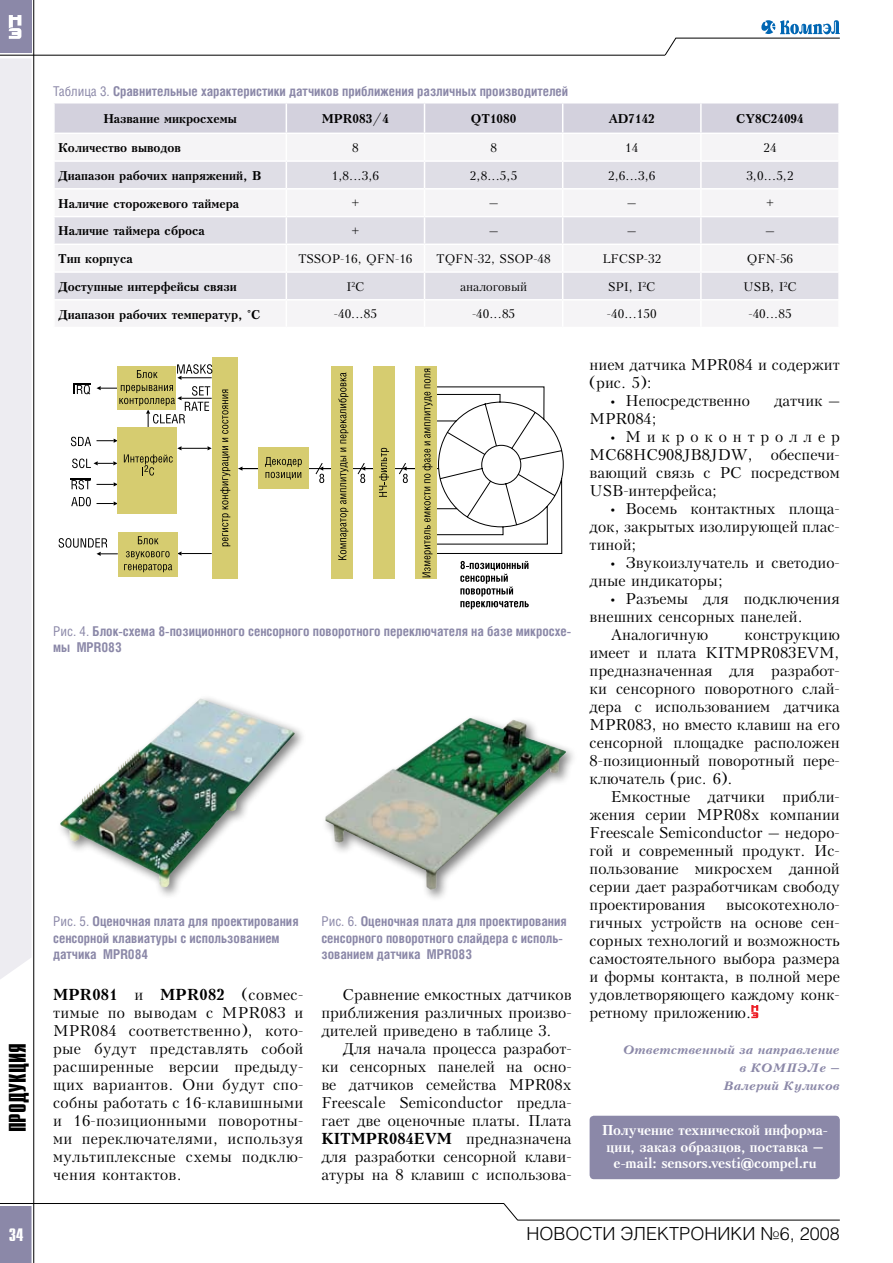
<style>
.page{position:relative;width:893px;height:1263px;background:#fff}
.page>*{position:absolute;margin:0;border:0;box-sizing:border-box;transform-origin:0 0}
.t1{font:700 24px "Compact C";color:#000}
.t2{font:300 18px "Helios";color:#000}
.t3{font:700 18px "Compact C";color:#fff}
.t4{font:15px/18px "Kudryashev";color:#000;text-align:justify}
.t5{font:700 13.5px/16.2px "Helios Cond";color:#8b88a8}
.t6{font:700 13.5px/16.2px "Kudryashev";letter-spacing:-.01em;color:#fff;text-align:center}
.t7{font:700 12px "Kudryashev";color:#000}
.t8{font:12px "Kudryashev";color:#000}
.t9{font:italic 700 12px/18px "Kudryashev";color:#8b88a8;text-align:right}
.s1{font-weight:400}
.s2{font-weight:700}
.s3{font-family:"Myriad Pro"}
</style>
<div class="page">
<div style="left:0;top:1206px;width:32px;height:57px;background:#8b88a8"></div>
<div style="left:0;top:58px;width:32px;height:921px;background:#edecf1"></div>
<hr style="left:0;top:55px;width:665px;height:1px;background:#000">
<div style="left:0;top:0;width:32px;height:53px;background:#8b88a8"></div>
<svg style="left:9px;top:15px;width:12px;height:24px"></svg>
<hr style="left:33px;top:0;width:1px;height:1263px;background:#000">
<hr style="left:675px;top:38px;width:165px;height:1px;background:#000">
<svg style="left:664px;top:37px;width:13px;height:19px"></svg>
<hr style="left:0;top:1203px;width:504px;height:1px;background:#000">
<hr style="left:517px;top:1220px;width:323px;height:1px;background:#000">
<svg style="left:503px;top:1203px;width:16px;height:18px"></svg>
<svg style="left:761px;top:20px;width:79px;height:14px"></svg>
<svg style="left:751px;top:1005px;width:7px;height:13px"></svg>
<svg style="left:54px;top:103px;width:785px;height:223px"></svg>
<hr style="left:701px;top:299px;width:139px;height:2px;background:#fff">
<hr style="left:700px;top:301px;width:2px;height:26px;background:#fff">
<hr style="left:838px;top:301px;width:2px;height:26px;background:#fff">
<hr style="left:239px;top:468px;width:202px;height:1px;background:#000">
<svg style="left:238px;top:466px;width:20px;height:5px"></svg>
<hr style="left:181px;top:553px;width:31px;height:1px;background:#000">
<svg style="left:97px;top:439px;width:20px;height:4px"></svg>
<svg style="left:97px;top:501px;width:20px;height:5px"></svg>
<svg style="left:97px;top:482px;width:20px;height:4px"></svg>
<div style="left:415px;top:367px;width:22px;height:212px;background:#d6cc70"></div>
<div style="left:373px;top:367px;width:22px;height:212px;background:#d6cc70"></div>
<div style="left:331px;top:367px;width:22px;height:212px;background:#d6cc70"></div>
<div style="left:212px;top:358px;width:26px;height:221px;background:#d6cc70"></div>
<svg style="left:422px;top:369px;width:141px;height:240px"></svg>
<svg style="left:220px;top:390px;width:10px;height:156px"></svg>
<div style="left:258px;top:448px;width:50px;height:41px;background:#d6cc70"></div>
<div style="left:118px;top:532px;width:59px;height:44px;background:#d6cc70"></div>
<div style="left:117px;top:427px;width:60px;height:87px;background:#d6cc70"></div>
<svg style="left:265px;top:457px;width:37px;height:23px"></svg>
<svg style="left:124px;top:446px;width:88px;height:30px"></svg>
<svg style="left:138px;top:536px;width:20px;height:8px"></svg>
<svg style="left:124px;top:551px;width:57px;height:21px"></svg>
<svg style="left:59px;top:538px;width:59px;height:18px"></svg>
<svg style="left:71px;top:478px;width:20px;height:11px"></svg>
<svg style="left:73px;top:383px;width:18px;height:11px"></svg>
<svg style="left:71px;top:437px;width:20px;height:9px"></svg>
<svg style="left:71px;top:497px;width:20px;height:9px"></svg>
<svg style="left:72px;top:459px;width:45px;height:9px"></svg>
<svg style="left:97px;top:364px;width:115px;height:63px"></svg>
<svg style="left:315px;top:372px;width:100px;height:188px"></svg>
<img style="left:60px;top:698px;width:235px;height:189px">
<img style="left:325px;top:718px;width:241px;height:172px">
<div style="left:590px;top:1116px;width:250px;height:63px;background:#8b88a8;border-radius:4px"></div>
<h1 class="t1" style="left:6px;top:1132px;width:91px;rotate:-90deg">ПРОДУКЦИЯ</h1>
<p class="t5" style="left:53px;top:83px;width:517px"><span class="s1">Таблица 3.</span> Сравнительные характеристики датчиков приближения различных производителей</p>
<p class="t7" style="left:103px;top:111px;width:135px">Название микросхемы</p>
<p class="t7" style="left:322px;top:111px;width:69px">MPR083/4</p>
<p class="t7" style="left:471px;top:111px;width:47px">QT1080</p>
<p class="t7" style="left:609px;top:111px;width:48px">AD7142</p>
<p class="t7" style="left:736px;top:111px;width:69px">CY8C24094</p>
<p class="t7" style="left:58px;top:140px;width:124px">Количество выводов</p>
<p class="t8" style="left:352px;top:141px;width:8px">8</p>
<p class="t8" style="left:490px;top:141px;width:8px">8</p>
<p class="t8" style="left:625px;top:141px;width:15px">14</p>
<p class="t8" style="left:763px;top:141px;width:15px">24</p>
<p class="t7" style="left:58px;top:168px;width:205px">Диапазон рабочих напряжений, В</p>
<p class="t8" style="left:332px;top:168px;width:49px">1,8...3,6</p>
<p class="t8" style="left:470px;top:168px;width:49px">2,8...5,5</p>
<p class="t8" style="left:608px;top:168px;width:49px">2,6...3,6</p>
<p class="t8" style="left:746px;top:168px;width:49px">3,0...5,2</p>
<p class="t7" style="left:58px;top:196px;width:183px">Наличие сторожевого таймера</p>
<p class="t8" style="left:351px;top:196px;width:9px">+</p>
<p class="t8" style="left:489px;top:196px;width:11px">–</p>
<p class="t8" style="left:627px;top:196px;width:11px">–</p>
<p class="t8" style="left:766px;top:196px;width:9px">+</p>
<p class="t7" style="left:58px;top:224px;width:148px">Наличие таймера сброса</p>
<p class="t8" style="left:351px;top:224px;width:9px">+</p>
<p class="t8" style="left:489px;top:224px;width:11px">–</p>
<p class="t8" style="left:627px;top:224px;width:11px">–</p>
<p class="t8" style="left:765px;top:224px;width:11px">–</p>
<p class="t7" style="left:58px;top:251px;width:76px">Тип корпуса</p>
<p class="t8" style="left:298px;top:252px;width:116px">TSSOP-16, QFN-16</p>
<p class="t8" style="left:437px;top:252px;width:116px">TQFN-32, SSOP-48</p>
<p class="t8" style="left:602px;top:252px;width:60px">LFCSP-32</p>
<p class="t8" style="left:747px;top:252px;width:48px">QFN-56</p>
<p class="t7" style="left:58px;top:279px;width:180px">Доступные интерфейсы связи</p>
<p class="t8" style="left:346px;top:279px;width:20px">I<sup>2</sup>C</p>
<p class="t8" style="left:460px;top:279px;width:69px">аналоговый</p>
<p class="t8" style="left:608px;top:279px;width:49px">SPI, I<sup>2</sup>C</p>
<p class="t8" style="left:743px;top:279px;width:55px">USB, I<sup>2</sup>C</p>
<p class="t7" style="left:58px;top:307px;width:204px">Диапазон рабочих температур, °С</p>
<p class="t8" style="left:334px;top:307px;width:45px">-40...85</p>
<p class="t8" style="left:472px;top:307px;width:45px">-40...85</p>
<p class="t8" style="left:607px;top:307px;width:51px">-40...150</p>
<p class="t8" style="left:748px;top:307px;width:45px">-40...85</p>
<p class="t5" style="left:53px;top:623px;width:519px"><span class="s1">Рис. 4.</span> Блок-схема 8-позиционного сенсорного поворотного переключателя на базе микросхе&shy;мы MPR083</p>
<p class="t5" style="left:53px;top:913px;width:247px"><span class="s1">Рис. 5.</span> Оценочная плата для проектирования сенсорной клавиатуры с использованием датчика MPR084</p>
<p class="t5" style="left:321px;top:913px;width:247px"><span class="s1">Рис. 6.</span> Оценочная плата для проектирования сенсорного поворотного слайдера с исполь&shy;зованием датчика MPR083</p>
<p class="t4" style="left:53px;top:986px;width:252px"><span class="s2">MPR081</span> и <span class="s2">MPR082</span> (совмес&shy;тимые по выводам с MPR083 и MPR084 соответственно), кото&shy;рые будут представлять собой расширенные версии предыду&shy;щих вариантов. Они будут спо&shy;собны работать с 16-клавишными и 16-позиционными поворотны&shy;ми переключателями, используя мультиплексные схемы подклю&shy;чения контактов.</p>
<p class="t4" style="left:321px;top:985px;width:252px;text-indent:21px">Сравнение емкостных датчиков приближения различных произво&shy;дителей приведено в таблице 3.</p>
<p class="t4" style="left:321px;top:1039px;width:252px;text-indent:21px">Для начала процесса разработ&shy;ки сенсорных панелей на осно&shy;ве датчиков семейства MPR08x Freescale Semiconductor предла&shy;гает две оценочные платы. Плата <span class="s2">KITMPR084EVM</span> предназначена для разработки сенсорной клави&shy;атуры на 8 клавиш с использова-</p>
<p class="t4" style="left:590px;top:356px;width:252px">нием датчика MPR084 и содержит (рис. 5):</p>
<p class="t4" style="left:611px;top:392px;width:141px"><span class="s3">•</span> Непосредственно</p>
<p class="t4" style="left:774px;top:392px;width:67px">датчик –</p>
<p class="t4" style="left:590px;top:410px;width:69px">MPR084;</p>
<p class="t4" style="left:590px;top:428px;width:252px;text-indent:21px"><span class="s3">•</span> Микроконтроллер MC68HC908JB8JDW, обеспечи&shy;вающий связь с PC посредством USB-интерфейса;</p>
<p class="t4" style="left:590px;top:500px;width:252px;text-indent:21px"><span class="s3">•</span> Восемь контактных площа&shy;док, закрытых изолирующей плас&shy;тиной;</p>
<p class="t4" style="left:590px;top:554px;width:252px;text-indent:21px"><span class="s3">•</span> Звукоизлучатель и светодио&shy;дные индикаторы;</p>
<p class="t4" style="left:611px;top:590px;width:230px"><span class="s3">•</span> Разъемы для подключения</p>
<p class="t4" style="left:590px;top:608px;width:215px">внешних сенсорных панелей.</p>
<p class="t4" style="left:611px;top:626px;width:99px">Аналогичную</p>
<p class="t4" style="left:590px;top:626px;width:252px;text-indent:155px">конструкцию имеет и плата KITMPR083EVM, предназначенная для разработ&shy;ки сенсорного поворотного слай&shy;дера с использованием датчика MPR083, но вместо клавиш на его сенсорной площадке расположен 8-позиционный поворотный пере&shy;ключатель (рис. 6).</p>
<p class="t4" style="left:590px;top:788px;width:252px;text-indent:21px">Емкостные датчики прибли&shy;жения серии MPR08x компании Freescale Semiconduсtor – недоро&shy;гой и современный продукт. Ис&shy;пользование микросхем данной серии дает разработчикам свободу проектирования</p>
<p class="t4" style="left:590px;top:896px;width:252px;text-indent:137px">высокотехноло&shy;гичных устройств на основе сен&shy;сорных технологий и возможность самостоятельного выбора размера и формы контакта, в полной мере удовлетворяющего каждому конк&shy;ретному приложению.</p>
<p class="t9" style="left:623px;top:1041px;width:218px">Ответственный за направление в КОМПЭЛе –<br>Валерий Куликов</p>
<p class="t6" style="left:602px;top:1122px;width:227px">Получение технической информа&shy;ции, заказ образцов, поставка – e-mail: sensors.vesti@compel.ru</p>
<p class="t3" style="left:9px;top:1226px;width:16px">34</p>
<p class="t2" style="left:526px;top:1222px;width:315px">НОВОСТИ ЭЛЕКТРОНИКИ №6, 2008</p>
</div>
